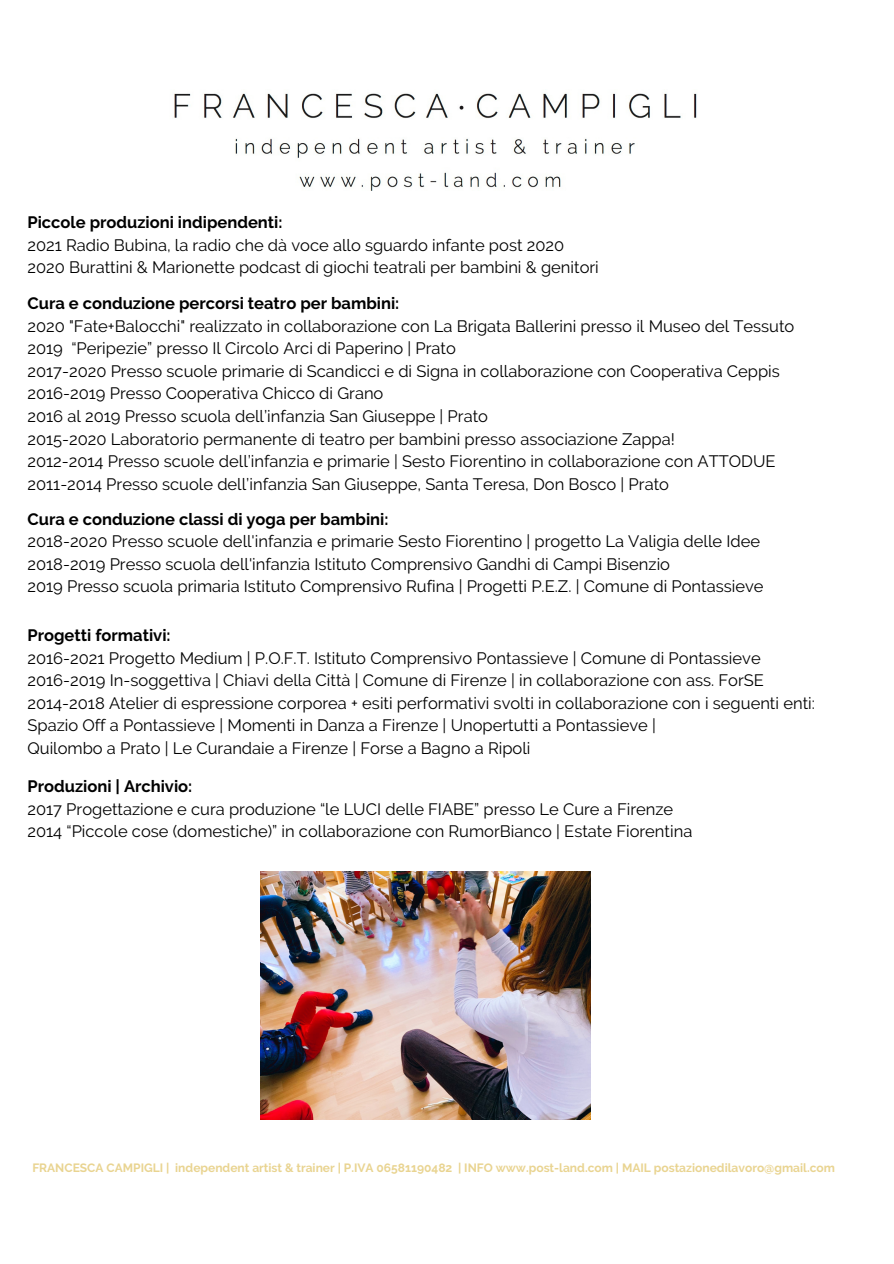
<style>
.page{position:relative;width:894px;height:1264px;background:#fff}
.page>*{position:absolute;margin:0;border:0;box-sizing:border-box;transform-origin:0 0}
.t1{font:16.5px/22.5px "Raleway";color:#000}
.t2{font:700 16.5px "Raleway";color:#000}
.t3{font:700 12px "Raleway";color:#e9d491}
</style>
<div class="page">
<img style="left:174px;top:93px;width:523px;height:98px">
<img style="left:260px;top:871px;width:330px;height:248px">
<p class="t2" style="left:27px;top:213px;width:256px">Piccole produzioni indipendenti:</p>
<p class="t1" style="left:27px;top:234px;width:538px">2021 Radio Bubina, la radio che dà voce allo sguardo infante post 2020</p>
<p class="t1" style="left:27px;top:256px;width:572px">2020 Burattini &amp; Marionette podcast di giochi teatrali per bambini &amp; genitori</p>
<p class="t2" style="left:27px;top:294px;width:373px">Cura e conduzione percorsi teatro per bambini:</p>
<p class="t1" style="left:27px;top:315px;width:768px">2020 "Fate+Balocchi" realizzato in collaborazione con La Brigata Ballerini presso il Museo del Tessuto</p>
<p class="t1" style="left:27px;top:337px;width:430px">2019 “Peripezie” presso Il Circolo Arci di Paperino | Prato</p>
<p class="t1" style="left:27px;top:360px;width:753px">2017-2020 Presso scuole primarie di Scandicci e di Signa in collaborazione con Cooperativa Ceppis</p>
<p class="t1" style="left:27px;top:382px;width:357px">2016-2019 Presso Cooperativa Chicco di Grano</p>
<p class="t1" style="left:27px;top:405px;width:462px">2016 al 2019 Presso scuola dell’infanzia San Giuseppe | Prato</p>
<p class="t1" style="left:27px;top:427px;width:648px">2015-2020 Laboratorio permanente di teatro per bambini presso associazione Zappa!</p>
<p class="t1" style="left:27px;top:450px;width:749px">2012-2014 Presso scuole dell’infanzia e primarie | Sesto Fiorentino in collaborazione con ATTODUE</p>
<p class="t1" style="left:27px;top:472px;width:643px">2011-2014 Presso scuole dell’infanzia San Giuseppe, Santa Teresa, Don Bosco | Prato</p>
<p class="t2" style="left:27px;top:509px;width:362px">Cura e conduzione classi di yoga per bambini:</p>
<p class="t1" style="left:27px;top:530px;width:734px">2018-2020 Presso scuole dell'infanzia e primarie Sesto Fiorentino | progetto La Valigia delle Idee</p>
<p class="t1" style="left:27px;top:552px;width:644px">2018-2019 Presso scuola dell'infanzia Istituto Comprensivo Gandhi di Campi Bisenzio</p>
<p class="t1" style="left:27px;top:575px;width:737px">2019 Presso scuola primaria Istituto Comprensivo Rufina | Progetti P.E.Z. | Comune di Pontassieve</p>
<p class="t2" style="left:27px;top:625px;width:145px">Progetti formativi:</p>
<p class="t1" style="left:27px;top:646px;width:734px">2016-2021 Progetto Medium | P.O.F.T. Istituto Comprensivo Pontassieve | Comune di Pontassieve</p>
<p class="t1" style="left:27px;top:669px;width:737px">2016-2019 In-soggettiva | Chiavi della Città | Comune di Firenze | in collaborazione con ass. ForSE</p>
<p class="t1" style="left:27px;top:691px;width:788px">2014-2018 Atelier di espressione corporea + esiti performativi svolti in collaborazione con i seguenti enti:<br>Spazio Off a Pontassieve | Momenti in Danza a Firenze | Unopertutti a Pontassieve |</p>
<p class="t1" style="left:27px;top:736px;width:504px">Quilombo a Prato | Le Curandaie a Firenze | Forse a Bagno a Ripoli</p>
<p class="t2" style="left:27px;top:776px;width:166px">Produzioni | Archivio:</p>
<p class="t1" style="left:27px;top:797px;width:647px">2017 Progettazione e cura produzione “le LUCI delle FIABE” presso Le Cure a Firenze</p>
<p class="t1" style="left:27px;top:820px;width:666px">2014 “Piccole cose (domestiche)” in collaborazione con RumorBianco | Estate Fiorentina</p>
<p class="t3" style="left:32px;top:1160px;width:803px">FRANCESCA CAMPIGLI | independent artist &amp; trainer | P.IVA 06581190482 | INFO www.post-land.com | MAIL postazionedilavoro@gmail.com</p>
</div>
